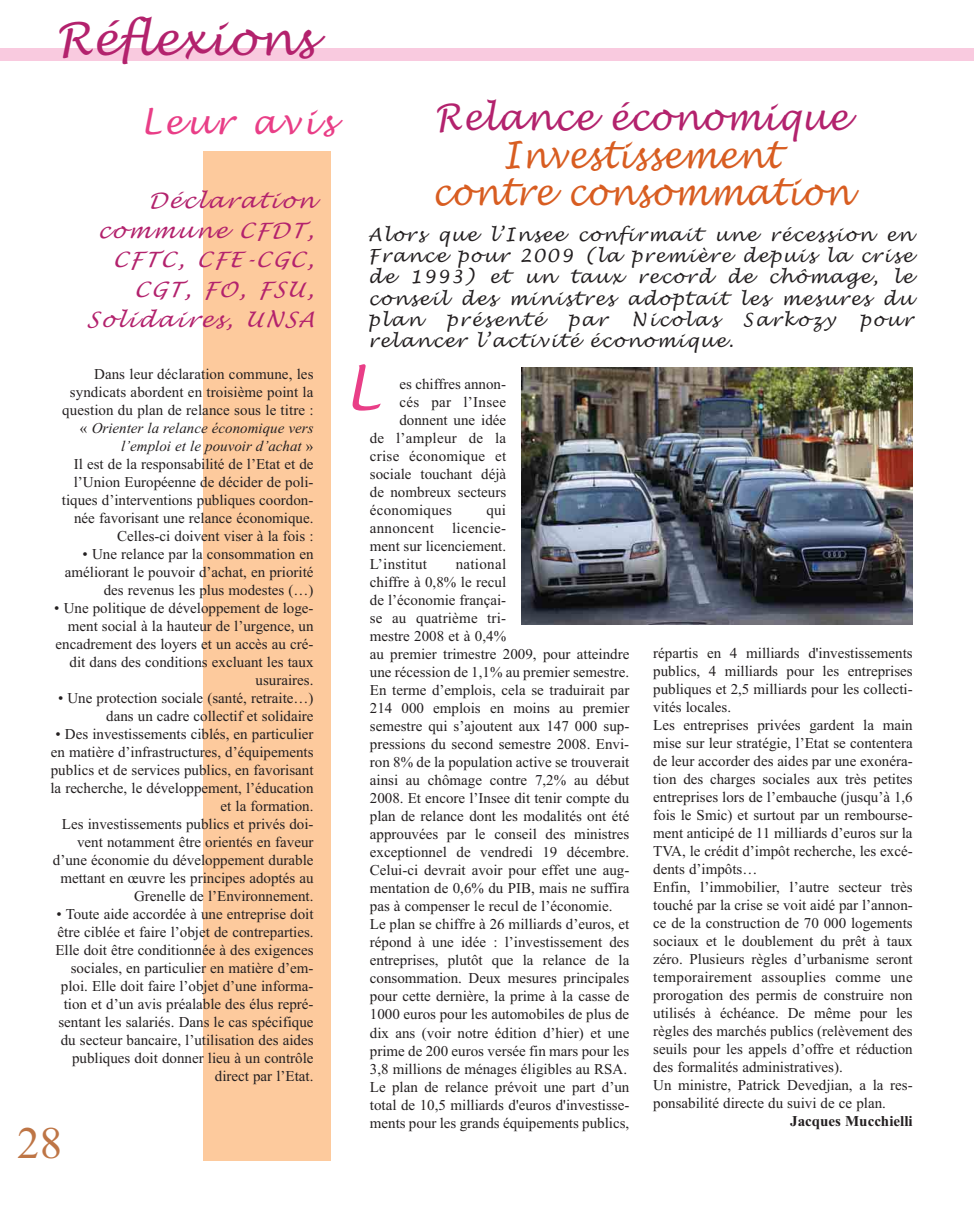
<style>
.page{position:relative;width:974px;height:1209px;background:#fff}
.page>*{position:absolute;margin:0;border:0;box-sizing:border-box;transform-origin:0 0}
.t1{font:italic 57px "Lucida Handwriting";color:#e93e87}
.t2{font:italic 45px "Lucida Handwriting";color:#b3226d}
.t3{font:45px "Times New Roman";color:#be7545}
.t4{font:italic 36px/37.5px "Lucida Handwriting";letter-spacing:.025em;color:#d85d21;text-align:center;scale:.9 1}
.t5{font:italic 36px "Lucida Handwriting";letter-spacing:.025em;color:#b3226d;scale:.94 1}
.t6{font:italic 33px "Lucida Handwriting";letter-spacing:.095em;color:#e93e87}
.t7{font:italic 21px/29.7px "Lucida Handwriting";letter-spacing:.1em;color:#b3226d;text-align:right}
.t8{font:italic 18px/21px "Lucida Handwriting";letter-spacing:.085em;color:#231f20;text-align:justify}
.t9{font:italic 18px "Lucida Handwriting";letter-spacing:.115em;color:#231f20}
.t10{font:15px/18px "Times New Roman";color:#231f20;text-align:right}
.t11{font:15px "Times New Roman";letter-spacing:.02em;color:#231f20}
.t12{font:700 15px "Times New Roman";color:#231f20}
.s1{font-style:italic}
</style>
<div class="page">
<div style="left:203px;top:151px;width:127px;height:1009px;background:#fdca9d"></div>
<img style="left:521px;top:368px;width:391px;height:257px">
<div style="left:1px;top:48px;width:973px;height:13px;background:#f9cadf"></div>
<h2 class="t2" style="left:56px;top:17px;width:259px">Réflexions</h2>
<h3 class="t6" style="left:140px;top:106px;width:195px">Leur avis</h3>
<h3 class="t7" style="left:86px;top:187px;width:234px">Déclaration commune CFDT,<br>CFTC, CFE-CGC,<br>CGT, FO, FSU,<br>Solidaires, UNSA</h3>
<p class="t10" style="left:62px;top:366px;width:253px">Dans leur déclaration commune, les syndicats abordent en troisième point la question du plan de relance sous le titre : « <span class="s1">Orienter la relance économique vers l’emploi et le pouvoir d’achat</span> »<br>Il est de la responsabilité de l’Etat et de l’Union Européenne de décider de poli&shy;tiques d’interventions publiques coordon&shy;née favorisant une relance économique.<br>Celles-ci doivent viser à la fois :</p>
<p class="t10" style="left:65px;top:546px;width:250px">• Une relance par la consommation en améliorant le pouvoir d’achat, en priorité des revenus les plus modestes (…)</p>
<p class="t10" style="left:54px;top:600px;width:261px">• Une politique de développement de loge&shy;ment social à la hauteur de l’urgence, un encadrement des loyers et un accès au cré&shy;dit dans des conditions excluant les taux usuraires.</p>
<p class="t10" style="left:58px;top:690px;width:257px">• Une protection sociale (santé, retraite…) dans un cadre collectif et solidaire</p>
<p class="t10" style="left:50px;top:726px;width:265px">• Des investissements ciblés, en particulier en matière d’infrastructures, d’équipements publics et de services publics, en favorisant la recherche, le développement, l’éducation et la formation.<br>Les investissements publics et privés doi&shy;vent notamment être orientés en faveur d’une économie du développement durable mettant en œuvre les principes adoptés au Grenelle de l’Environnement.</p>
<p class="t10" style="left:55px;top:906px;width:260px">• Toute aide accordée à une entreprise doit être ciblée et faire l’objet de contreparties.<br>Elle doit être conditionnée à des exigences sociales, en particulier en matière d’em&shy;ploi. Elle doit faire l’objet d’une informa&shy;tion et d’un avis préalable des élus repré&shy;sentant les salariés. Dans le cas spécifique du secteur bancaire, l’utilisation des aides publiques doit donner lieu à un contrôle direct par l’Etat.</p>
<h2 class="t3" style="left:17px;top:1126px;width:47px">28</h2>
<h3 class="t5" style="left:434px;top:99px;width:441px">Relance économique</h3>
<h3 class="t4" style="left:432px;top:139px;width:467px">Investissement<br>contre consommation</h3>
<p class="t8" style="left:368px;top:226px;width:546px">Alors que l’Insee confirmait une récession en France pour 2009 (la première depuis la crise de 1993) et un taux record de chômage, le conseil des ministres adoptait les mesures du plan</p>
<p class="t9" style="left:446px;top:310px;width:99px">présenté</p>
<p class="t8" style="left:568px;top:310px;width:41px">par</p>
<p class="t9" style="left:631px;top:310px;width:88px">Nicolas</p>
<p class="t9" style="left:743px;top:310px;width:93px">Sarkozy</p>
<p class="t8" style="left:859px;top:310px;width:55px">pour</p>
<p class="t8" style="left:368px;top:331px;width:367px">relancer l’activité économique.</p>
<h1 class="t1" style="left:344px;top:361px;width:36px">L</h1>
<p class="t10" style="left:399px;top:376px;width:108px">es chiffres annon-</p>
<p class="t11" style="left:399px;top:396px;width:108px">cés par l’Insee</p>
<p class="t10" style="left:399px;top:412px;width:108px">donnent une idée</p>
<p class="t11" style="left:370px;top:432px;width:138px">de l’ampleur de la</p>
<p class="t11" style="left:370px;top:450px;width:138px">crise économique et</p>
<p class="t10" style="left:370px;top:466px;width:138px">sociale touchant déjà</p>
<p class="t10" style="left:370px;top:484px;width:138px">de nombreux secteurs</p>
<p class="t11" style="left:370px;top:504px;width:84px">économiques</p>
<p class="t10" style="left:370px;top:502px;width:138px;text-align:justify;text-indent:117px">qui annoncent licencie&shy;ment sur licenciement.<br>L’institut</p>
<p class="t10" style="left:370px;top:556px;width:261px;text-align:left;text-indent:86px">national<br>chiffre à 0,8% le recul<br>de l’économie françai-<br>se au quatrième tri-<br>mestre 2008 et à 0,4%<br>au premier trimestre 2009, pour atteindre une récession de 1,1% au premier semestre.<br>En terme d’emplois, cela se traduirait par 214 000 emplois en moins au premier semestre qui s’ajoutent aux 147 000 sup&shy;pressions du second semestre 2008. Envi&shy;ron 8% de la population active se trouverait ainsi au chômage contre 7,2% au début 2008. Et encore l’Insee dit tenir compte du plan de relance dont les modalités ont été approuvées par le conseil des ministres exceptionnel de vendredi 19 décembre.<br>Celui-ci devrait avoir pour effet une aug&shy;mentation de 0,6% du PIB, mais ne suffira pas à compenser le recul de l’économie.<br>Le plan se chiffre à 26 milliards d’euros, et répond à une idée : l’investissement des entreprises, plutôt que la relance de la consommation. Deux mesures principales pour cette dernière, la prime à la casse de 1000 euros pour les automobiles de plus de dix ans (voir notre édition d’hier) et une prime de 200 euros versée fin mars pour les 3,8 millions de ménages éligibles au RSA.<br>Le plan de relance prévoit une part d’un total de 10,5 milliards d'euros d'investisse&shy;ments pour les grands équipements publics,</p>
<p class="t10" style="left:653px;top:645px;width:261px;text-align:left">répartis en 4 milliards d'investissements publics, 4 milliards pour les entreprises publiques et 2,5 milliards pour les collecti&shy;vités locales.<br>Les entreprises privées gardent la main mise sur leur stratégie, l’Etat se contentera de leur accorder des aides par une exonéra&shy;tion des charges sociales aux très petites entreprises lors de l’embauche (jusqu’à 1,6 fois le Smic) et surtout par un rembourse&shy;ment anticipé de 11 milliards d’euros sur la TVA, le crédit d’impôt recherche, les excé&shy;dents d’impôts…<br>Enfin, l’immobilier, l’autre secteur très touché par la crise se voit aidé par l’annon&shy;ce de la construction de 70 000 logements sociaux et le doublement du prêt à taux zéro. Plusieurs règles d’urbanisme seront temporairement assouplies comme une prorogation des permis de construire non utilisés à échéance. De même pour les règles des marchés publics (relèvement des seuils pour les appels d’offre et réduction des formalités administratives).<br>Un ministre, Patrick Devedjian, a la res&shy;ponsabilité directe du suivi de ce plan.</p>
<p class="t12" style="left:790px;top:1116px;width:124px">Jacques Mucchielli</p>
</div>
